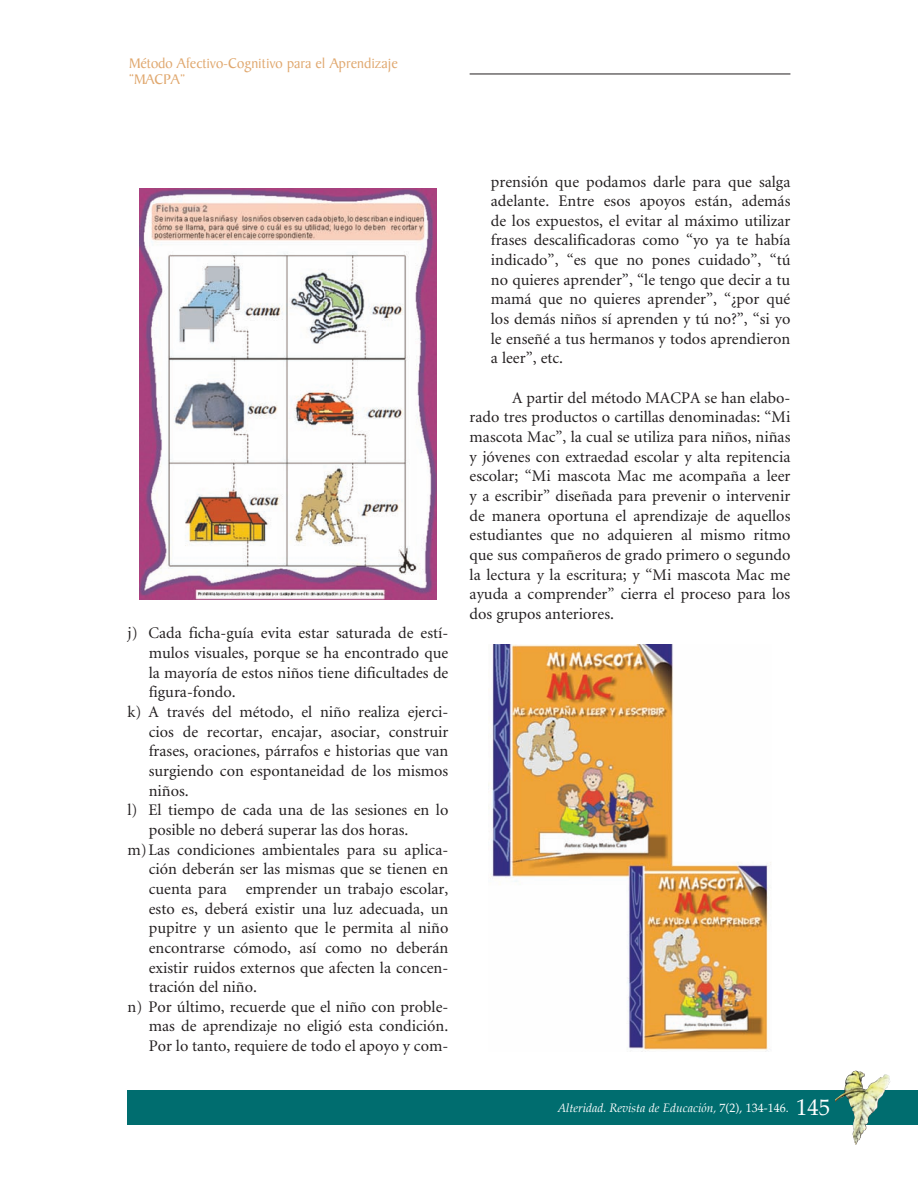
<style>
.page{position:relative;width:918px;height:1188px;background:#fff}
.page>*{position:absolute;margin:0;border:0;box-sizing:border-box;transform-origin:0 0}
.t1{font:16.2px/19.6px "Minion";color:#231f20;text-align:justify}
.t2{font:15px/16.5px "Baker Signet";color:#e0a86f}
.t3{font:italic 12px "Palatino";color:#fff}
.s1{font-style:normal}
.s2{font-style:normal;font-size:22.5px}
</style>
<div class="page">
<hr style="left:470px;top:74px;width:320px;height:1px;background:#231f20">
<div style="left:128px;top:1090px;width:790px;height:34px;background:#006d6f"></div>
<img style="left:835px;top:1071px;width:50px;height:74px">
<img style="left:139px;top:188px;width:298px;height:411px">
<img style="left:489px;top:645px;width:282px;height:406px">
<p class="t2" style="left:129px;top:55px;width:270px">Método Afectivo-Cognitivo para el Aprendizaje “MACPA”</p>
<p class="t1" style="left:128px;top:624px;width:322px">j) Cada ficha-guía evita estar saturada de estí-</p>
<p class="t1" style="left:149px;top:644px;width:301px">mulos visuales, porque se ha encontrado que</p>
<p class="t1" style="left:149px;top:663px;width:301px">la mayoría de estos niños tiene dificultades de</p>
<p class="t1" style="left:149px;top:683px;width:88px">figura-fondo.</p>
<p class="t1" style="left:128px;top:703px;width:322px">k) A través del método, el niño realiza ejerci-</p>
<p class="t1" style="left:149px;top:722px;width:301px">cios de recortar, encajar, asociar, construir</p>
<p class="t1" style="left:149px;top:742px;width:301px">frases, oraciones, párrafos e historias que van</p>
<p class="t1" style="left:149px;top:762px;width:301px">surgiendo con espontaneidad de los mismos</p>
<p class="t1" style="left:149px;top:781px;width:42px">niños.</p>
<p class="t1" style="left:128px;top:801px;width:322px">l) El tiempo de cada una de las sesiones en lo</p>
<p class="t1" style="left:149px;top:821px;width:261px">posible no deberá superar las dos horas.</p>
<p class="t1" style="left:128px;top:840px;width:322px">m) Las condiciones ambientales para su aplica-</p>
<p class="t1" style="left:149px;top:860px;width:301px">ción deberán ser las mismas que se tienen en</p>
<p class="t1" style="left:149px;top:879px;width:301px">cuenta para emprender un trabajo escolar,</p>
<p class="t1" style="left:149px;top:899px;width:301px">esto es, deberá existir una luz adecuada, un</p>
<p class="t1" style="left:149px;top:919px;width:301px">pupitre y un asiento que le permita al niño</p>
<p class="t1" style="left:149px;top:938px;width:301px">encontrarse cómodo, así como no deberán</p>
<p class="t1" style="left:149px;top:958px;width:301px">existir ruidos externos que afecten la concen-</p>
<p class="t1" style="left:149px;top:978px;width:110px">tración del niño.</p>
<p class="t1" style="left:128px;top:997px;width:322px">n) Por último, recuerde que el niño con proble-</p>
<p class="t1" style="left:149px;top:1017px;width:301px">mas de aprendizaje no eligió esta condición.</p>
<p class="t1" style="left:149px;top:1037px;width:301px">Por lo tanto, requiere de todo el apoyo y com-</p>
<p class="t1" style="left:491px;top:172px;width:301px">prensión que podamos darle para que salga adelante. Entre esos apoyos están, además de los expuestos, el evitar al máximo utilizar frases descalificadoras como “yo ya te había indicado”, “es que no pones cuidado”, “tú no quieres aprender”, “le tengo que decir a tu mamá que no quieres aprender”, “¿por qué los demás niños sí aprenden y tú no?”, “si yo le enseñé a tus hermanos y todos aprendieron a leer”, etc.</p>
<p class="t1" style="left:470px;top:388px;width:322px;text-indent:43px">A partir del método MACPA se han elabo&shy;rado tres productos o cartillas denominadas: “Mi mascota Mac”, la cual se utiliza para niños, niñas y jóvenes con extraedad escolar y alta repitencia escolar; “Mi mascota Mac me acompaña a leer y a escribir” diseñada para prevenir o intervenir de manera oportuna el aprendizaje de aquellos estudiantes que no adquieren al mismo ritmo que sus compañeros de grado primero o segundo la lectura y la escritura; y “Mi mascota Mac me ayuda a comprender” cierra el proceso para los dos grupos anteriores.</p>
<p class="t3" style="left:557px;top:1098px;width:274px">Alteridad. Revista de Educación, <span class="s1">7(2), 134-146.</span> <span class="s2">145</span></p>
</div>
